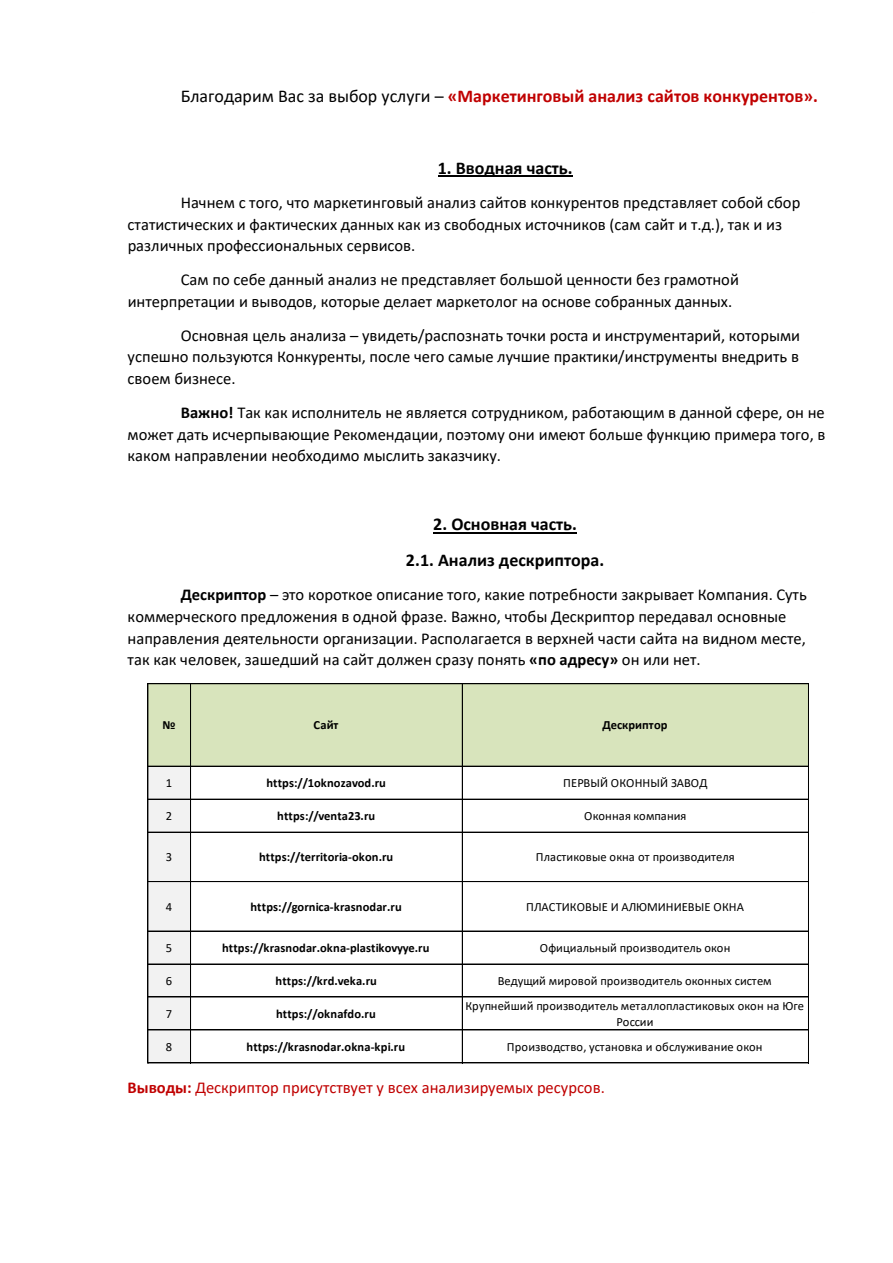
<style>
.page{position:relative;width:893px;height:1263px;background:#fff}
.page>*{position:absolute;margin:0;border:0;box-sizing:border-box;transform-origin:0 0}
.t1{font:700 18px "Calibri";color:#c00000}
.t2{font:700 18px/35.8px "Calibri";color:#000;text-align:center}
.t3{font:16.5px/21.8px "Calibri";color:#000}
.t4{font:16.5px "Calibri";color:#c00000}
.t5{font:12.45px/16.5px "Calibri";letter-spacing:.01em;color:#000;text-align:center}
.t6{font:700 12.45px "Calibri";letter-spacing:.005em;color:#000}
.s1{font-weight:400;color:#000}
.s2{font-weight:700}
</style>
<div class="page">
<hr style="left:438px;top:176px;width:135px;height:1px;background:#000">
<hr style="left:433px;top:532px;width:144px;height:1px;background:#000">
<div style="left:148px;top:684px;width:661px;height:82px;background:#d8e4bc"></div>
<div style="left:148px;top:766px;width:43px;height:297px;background:#f2f2f2"></div>
<hr style="left:148px;top:683px;width:1px;height:380px;background:#000">
<hr style="left:190px;top:684px;width:1px;height:379px;background:#000">
<hr style="left:462px;top:684px;width:1px;height:379px;background:#000">
<hr style="left:808px;top:683px;width:1px;height:380px;background:#000">
<hr style="left:148px;top:683px;width:661px;height:1px;background:#000">
<hr style="left:148px;top:766px;width:661px;height:1px;background:#000">
<hr style="left:148px;top:799px;width:661px;height:1px;background:#000">
<hr style="left:148px;top:832px;width:661px;height:1px;background:#000">
<hr style="left:148px;top:881px;width:661px;height:1px;background:#000">
<hr style="left:148px;top:931px;width:661px;height:1px;background:#000">
<hr style="left:148px;top:964px;width:661px;height:1px;background:#000">
<hr style="left:148px;top:997px;width:661px;height:1px;background:#000">
<hr style="left:148px;top:1030px;width:661px;height:1px;background:#000">
<hr style="left:148px;top:1063px;width:661px;height:1px;background:#000">
<p class="t1" style="left:181px;top:83px;width:639px"><span class="s1">Благодарим Вас за выбор услуги –</span> «Маркетинговый анализ сайтов конкурентов».</p>
<p class="t2" style="left:438px;top:149px;width:136px">1. Вводная часть.</p>
<p class="t3" style="left:128px;top:191px;width:674px;text-indent:53px">Начнем с того, что маркетинговый анализ сайтов конкурентов представляет собой сбор статистических и фактических данных как из свободных источников (сам сайт и т.д.), так и из различных профессиональных сервисов.</p>
<p class="t3" style="left:128px;top:268px;width:613px;text-indent:53px">Сам по себе данный анализ не представляет большой ценности без грамотной интерпретации и выводов, которые делает маркетолог на основе собранных данных.</p>
<p class="t3" style="left:128px;top:324px;width:674px;text-align:justify;text-indent:53px">Основная цель анализа – увидеть/распознать точки роста и инструментарий, которыми успешно пользуются Конкуренты, после чего самые лучшие практики/инструменты внедрить в своем бизнесе.</p>
<p class="t3" style="left:128px;top:401px;width:699px;text-align:justify;text-indent:53px"><span class="s2">Важно!</span> Так как исполнитель не является сотрудником, работающим в данной сфере, он не может дать исчерпывающие Рекомендации, поэтому они имеют больше функцию примера того, в каком направлении необходимо мыслить заказчику.</p>
<p class="t2" style="left:406px;top:506px;width:200px">2. Основная часть.<br>2.1. Анализ дескриптора.</p>
<p class="t3" style="left:128px;top:583px;width:681px;text-indent:53px"><span class="s2">Дескриптор</span> – это короткое описание того, какие потребности закрывает Компания. Суть коммерческого предложения в одной фразе. Важно, чтобы Дескриптор передавал основные направления деятельности организации. Располагается в верхней части сайта на видном месте, так как человек, зашедший на сайт должен сразу понять <span class="s2">«по адресу»</span> он или нет.</p>
<p class="t6" style="left:162px;top:716px;width:15px">№</p>
<p class="t6" style="left:314px;top:716px;width:26px">Сайт</p>
<p class="t6" style="left:602px;top:716px;width:67px">Дескриптор</p>
<p class="t5" style="left:166px;top:774px;width:8px">1</p>
<p class="t6" style="left:266px;top:774px;width:121px">https://1oknozavod.ru</p>
<p class="t5" style="left:563px;top:774px;width:146px">ПЕРВЫЙ ОКОННЫЙ ЗАВОД</p>
<p class="t5" style="left:166px;top:807px;width:8px">2</p>
<p class="t6" style="left:277px;top:807px;width:100px">https://venta23.ru</p>
<p class="t5" style="left:584px;top:807px;width:104px">Оконная компания</p>
<p class="t5" style="left:166px;top:849px;width:8px">3</p>
<p class="t6" style="left:259px;top:848px;width:136px">https://territoria-okon.ru</p>
<p class="t5" style="left:536px;top:849px;width:200px">Пластиковые окна от производителя</p>
<p class="t5" style="left:166px;top:898px;width:8px">4</p>
<p class="t6" style="left:251px;top:898px;width:153px">https://gornica-krasnodar.ru</p>
<p class="t5" style="left:526px;top:898px;width:219px">ПЛАСТИКОВЫЕ И АЛЮМИНИЕВЫЕ ОКНА</p>
<p class="t5" style="left:166px;top:939px;width:8px">5</p>
<p class="t6" style="left:222px;top:939px;width:209px">https://krasnodar.okna-plastikovyye.ru</p>
<p class="t5" style="left:540px;top:939px;width:192px">Официальный производитель окон</p>
<p class="t5" style="left:166px;top:972px;width:8px">6</p>
<p class="t6" style="left:276px;top:972px;width:103px">https://krd.veka.ru</p>
<p class="t5" style="left:498px;top:972px;width:275px">Ведущий мировой производитель оконных систем</p>
<p class="t5" style="left:166px;top:1005px;width:8px">7</p>
<p class="t6" style="left:276px;top:1005px;width:101px">https://oknafdo.ru</p>
<p class="t5" style="left:465px;top:997px;width:340px">Крупнейший производитель металлопластиковых окон на Юге<br>России</p>
<p class="t5" style="left:166px;top:1038px;width:8px">8</p>
<p class="t6" style="left:247px;top:1038px;width:160px">https://krasnodar.okna-kpi.ru</p>
<p class="t5" style="left:507px;top:1038px;width:257px">Производство, установка и обслуживание окон</p>
<p class="t4" style="left:128px;top:1076px;width:479px"><span class="s2">Выводы:</span> Дескриптор присутствует у всех анализируемых ресурсов.</p>
</div>
